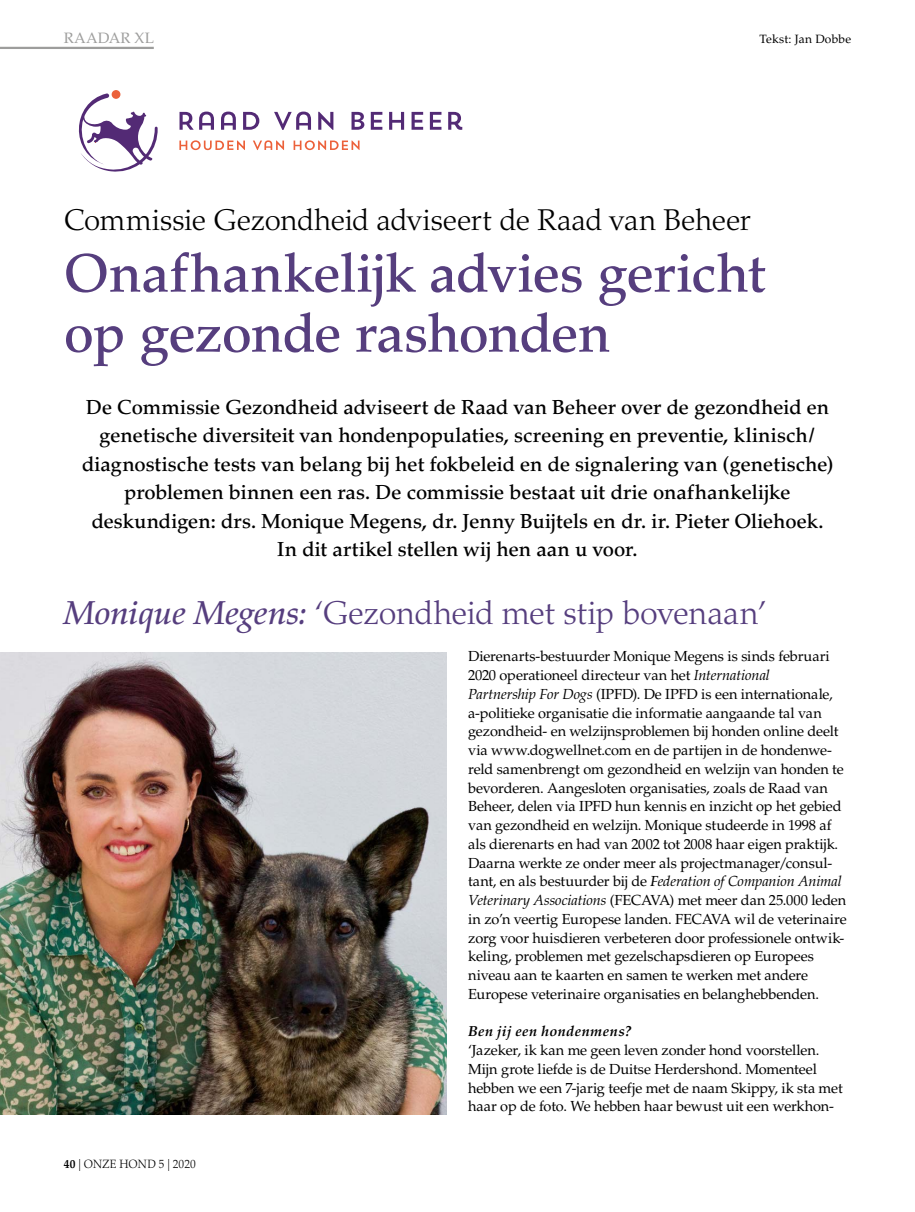
<style>
.page{position:relative;width:915px;height:1212px;background:#fff}
.page>*{position:absolute;margin:0;border:0;box-sizing:border-box;transform-origin:0 0}
.t1{font:500 54px/60px "Palatino LT Std";letter-spacing:-.015em;color:#563e7e}
.t2{font:300 33px "Palatino LT Std";letter-spacing:-.01em;color:#563e7e}
.t3{font:300 30px "Palatino LT Std";letter-spacing:-.005em;color:#000}
.t4{font:500 20.25px/28.5px "Palatino LT Std";letter-spacing:-.005em;color:#000;text-align:center}
.t5{font:15px "Palatino LT Std";letter-spacing:.015em;color:#9d9d9c}
.t6{font:14.55px/18.8px "Palatino LT Std";letter-spacing:-.01em;color:#000}
.t7{font:italic 700 14.55px "Palatino LT Std";letter-spacing:.025em;color:#000}
.t8{font:300 12px "Palatino LT Std";letter-spacing:.005em;color:#000;scale:.95 1}
.t9{font:12px "Palatino LT Std";letter-spacing:.02em;color:#000}
.s1{font-weight:500;font-style:italic}
.s2{font-weight:700}
.s3{font-style:italic}
</style>
<div class="page">
<svg style="left:179px;top:112px;width:35px;height:18px"></svg>
<svg style="left:221px;top:112px;width:15px;height:18px"></svg>
<svg style="left:243px;top:112px;width:16px;height:18px"></svg>
<svg style="left:274px;top:112px;width:37px;height:18px"></svg>
<svg style="left:318px;top:112px;width:15px;height:18px"></svg>
<svg style="left:351px;top:112px;width:13px;height:18px"></svg>
<svg style="left:370px;top:112px;width:12px;height:18px"></svg>
<svg style="left:389px;top:112px;width:15px;height:18px"></svg>
<svg style="left:411px;top:112px;width:12px;height:18px"></svg>
<svg style="left:429px;top:112px;width:12px;height:18px"></svg>
<svg style="left:448px;top:112px;width:14px;height:18px"></svg>
<svg style="left:179px;top:140px;width:66px;height:10px"></svg>
<svg style="left:253px;top:140px;width:31px;height:10px"></svg>
<svg style="left:293px;top:140px;width:66px;height:10px"></svg>
<svg style="left:78px;top:93px;width:80px;height:79px"></svg>
<div style="left:112px;top:90px;width:8px;height:9px;background:#eb613a;border-radius:50%"></div>
<img style="left:0;top:653px;width:446px;height:461px">
<hr style="left:0;top:47px;width:154px;height:2px;background:#9d9d9c">
<p class="t5" style="left:64px;top:29px;width:92px">RAADAR XL</p>
<p class="t9" style="left:759px;top:31px;width:93px">Tekst: Jan Dobbe</p>
<h3 class="t3" style="left:64px;top:202px;width:688px">Commissie Gezondheid adviseert de Raad van Beheer</h3>
<h1 class="t1" style="left:64px;top:244px;width:703px">Onafhankelijk advies gericht op gezonde rashonden</h1>
<p class="t4" style="left:82px;top:393px;width:752px">De Commissie Gezondheid adviseert de Raad van Beheer over de gezondheid en genetische diversiteit van hondenpopulaties, screening en preventie, klinisch/ diagnostische tests van belang bij het fokbeleid en de signalering van (genetische) problemen binnen een ras. De commissie bestaat uit drie onafhankelijke deskundigen: drs. Monique Megens, dr. Jenny Buijtels en dr. ir. Pieter Oliehoek.<br>In dit artikel stellen wij hen aan u voor.</p>
<h2 class="t2" style="left:64px;top:593px;width:704px"><span class="s1">Monique Megens:</span> ‘Gezondheid met stip bovenaan’</h2>
<p class="t8" style="left:64px;top:1157px;width:140px"><span class="s2">40</span> | ONZE HOND 5 | 2020</p>
<p class="t6" style="left:468px;top:647px;width:380px">Dierenarts-bestuurder Monique Megens is sinds februari 2020 operationeel directeur van het <span class="s3">International<br>Partnership For Dogs</span> (IPFD). De IPFD is een internationale, a-politieke organisatie die informatie aangaande tal van gezondheid- en welzijnsproblemen bij honden online deelt via www.dogwellnet.com en de partijen in de hondenwe&shy;reld samenbrengt om gezondheid en welzijn van honden te bevorderen. Aangesloten organisaties, zoals de Raad van Beheer, delen via IPFD hun kennis en inzicht op het gebied van gezondheid en welzijn. Monique studeerde in 1998 af als dierenarts en had van 2002 tot 2008 haar eigen praktijk.<br>Daarna werkte ze onder meer als projectmanager/consul&shy;tant, en als bestuurder bij de <span class="s1">F</span><span class="s3">ederation of Companion Animal Veterinary Associations</span> (FECAVA) met meer dan 25.000 leden in zo’n veertig Europese landen. FECAVA wil de veterinaire zorg voor huisdieren verbeteren door professionele ontwik&shy;keling, problemen met gezelschapsdieren op Europees niveau aan te kaarten en samen te werken met andere Europese veterinaire organisaties en belanghebbenden.</p>
<p class="t7" style="left:468px;top:1023px;width:164px">Ben jij een hondenmens?</p>
<p class="t6" style="left:468px;top:1041px;width:376px">‘Jazeker, ik kan me geen leven zonder hond voorstellen.<br>Mijn grote liefde is de Duitse Herdershond. Momenteel hebben we een 7-jarig teefje met de naam Skippy, ik sta met haar op de foto. We hebben haar bewust uit een werkhon-</p>
</div>
